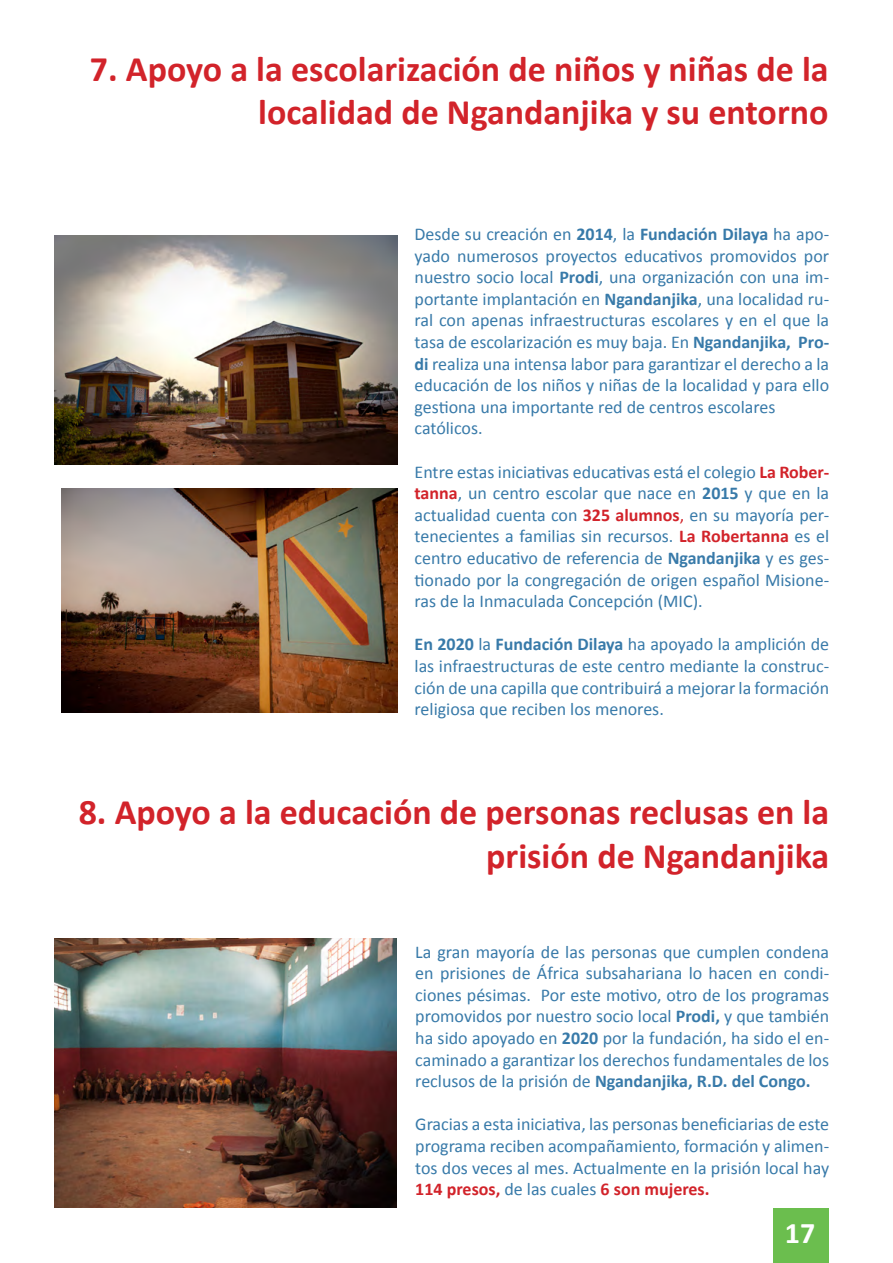
<style>
.page{position:relative;width:893px;height:1263px;background:#fff}
.page>*{position:absolute;margin:0;border:0;box-sizing:border-box;transform-origin:0 0}
.t1{font:700 36px/43.2px "Calibri";color:#d2232a;text-align:right}
.t2{font:700 30px "Calibri";color:#fff}
.t3{font:18px/21.6px "Calibri";color:#387aa9;text-align:justify}
.s1{font-weight:700}
.s2{font-weight:700;color:#d2232a}
.s3{color:#d2232a}
</style>
<div class="page">
<div style="left:773px;top:1209px;width:56px;height:54px;background:#6bbe4e"></div>
<img style="left:54px;top:236px;width:343px;height:229px">
<img style="left:62px;top:489px;width:335px;height:223px">
<img style="left:54px;top:938px;width:342px;height:270px">
<h1 class="t1" style="left:90px;top:46px;width:740px">7. Apoyo a la escolarización de niños y niñas de la localidad de Ngandanjika y su entorno</h1>
<p class="t3" style="left:415px;top:222px;width:416px;text-align:left">Desde su creación en <span class="s1">2014</span>, la <span class="s1">Fundación Dilaya</span> ha apo&shy;yado numerosos proyectos educativos promovidos por nuestro socio local <span class="s1">Prodi</span>, una organización con una im&shy;portante implantación en <span class="s1">Ngandanjika</span>, una localidad ru&shy;ral con apenas infraestructuras escolares y en el que la tasa de escolarización es muy baja. En <span class="s1">Ngandanjika, Pro&shy;di</span> realiza una intensa labor para garantizar el derecho a la educación de los niños y niñas de la localidad y para ello gestiona una importante red de centros escolares católicos.</p>
<p class="t3" style="left:415px;top:460px;width:416px">Entre estas iniciativas educativas está el colegio <span class="s2">La Rober&shy;tanna</span>, un centro escolar que nace en <span class="s1">2015</span> y que en la actualidad cuenta con <span class="s2">325 alumnos</span><span class="s3">,</span> en su mayoría per&shy;tenecientes a familias sin recursos. <span class="s2">La Robertanna</span> es el centro educativo de referencia de <span class="s1">Ngandanjika</span> y es ges&shy;tionado por la congregación de origen español Misione&shy;ras de la Inmaculada Concepción (MIC).</p>
<p class="t3" style="left:415px;top:633px;width:416px"><span class="s1">En 2020</span> la <span class="s1">Fundación Dilaya</span> ha apoyado la amplición de las infraestructuras de este centro mediante la construc&shy;ción de una capilla que contribuirá a mejorar la formación religiosa que reciben los menores.</p>
<h1 class="t1" style="left:79px;top:789px;width:752px">8. Apoyo a la educación de personas reclusas en la prisión de Ngandanjika</h1>
<p class="t3" style="left:415px;top:940px;width:415px">La gran mayoría de las personas que cumplen condena en prisiones de África subsahariana lo hacen en condi&shy;ciones pésimas. Por este motivo, otro de los programas promovidos por nuestro socio local <span class="s1">Prodi,</span> y que también ha sido apoyado en <span class="s1">2020</span> por la fundación, ha sido el en&shy;caminado a garantizar los derechos fundamentales de los reclusos de la prisión de <span class="s1">Ngandanjika, R.D. del Congo.</span></p>
<p class="t3" style="left:415px;top:1113px;width:415px">Gracias a esta iniciativa, las personas beneficiarias de este programa reciben acompañamiento, formación y alimen&shy;tos dos veces al mes. Actualmente en la prisión local hay <span class="s2">114 presos,</span> de las cuales <span class="s2">6 son mujeres.</span></p>
<h2 class="t2" style="left:785px;top:1212px;width:32px">17</h2>
</div>
